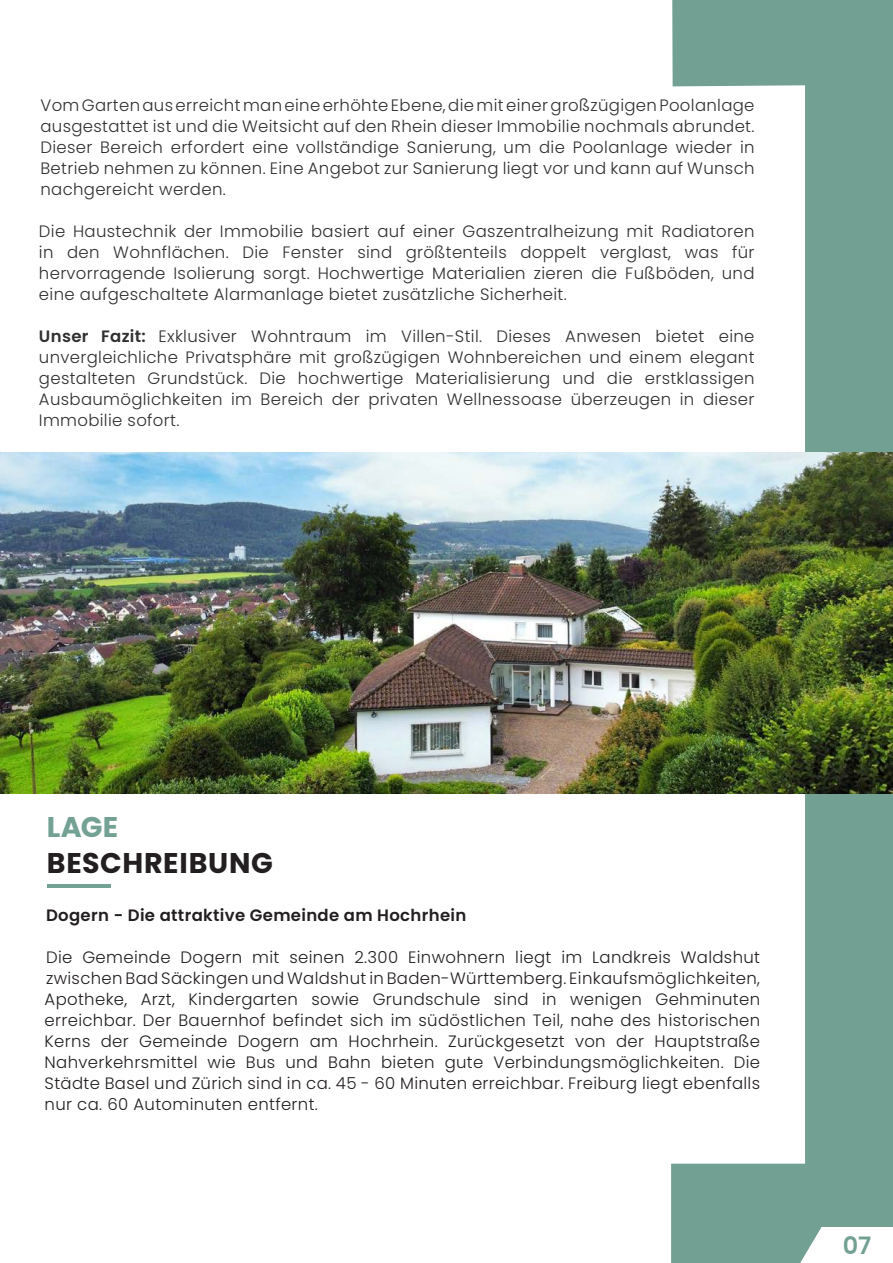
<style>
.page{position:relative;width:893px;height:1263px;background:#fff}
.page>*{position:absolute;margin:0;border:0;box-sizing:border-box;transform-origin:0 0}
.t1{font:700 28.5px "Poppins";letter-spacing:.025em;color:#231f20}
.t2{font:700 28.5px "Poppins";color:#73a194}
.t3{font:600 24px "Poppins";color:#72a093}
.t4{font:300 16.5px/21px "Poppins";letter-spacing:.02em;color:#312f30;text-align:justify}
.t5{font:300 16.5px/21px "Poppins";letter-spacing:.02em;color:#231f20;text-align:justify}
.t6{font:600 16.5px "Poppins";letter-spacing:.02em;color:#231f20}
.s1{font-weight:600}
</style>
<div class="page">
<svg style="left:670px;top:0;width:223px;height:1263px"></svg>
<svg style="left:800px;top:1227px;width:93px;height:36px"></svg>
<hr style="left:47px;top:884px;width:64px;height:3px;background:#73a194">
<img style="left:0;top:452px;width:893px;height:341px">
<p class="t4" style="left:40px;top:94px;width:716px">Vom Garten aus erreicht man eine erhöhte Ebene, die mit einer großzügigen Poolanlage ausgestattet ist und die Weitsicht auf den Rhein dieser Immobilie nochmals abrundet.<br>Dieser Bereich erfordert eine vollständige Sanierung, um die Poolanlage wieder in Betrieb nehmen zu können. Eine Angebot zur Sanierung liegt vor und kann auf Wunsch nachgereicht werden.</p>
<p class="t4" style="left:39px;top:220px;width:717px">Die Haustechnik der Immobilie basiert auf einer Gaszentralheizung mit Radiatoren in den Wohnflächen. Die Fenster sind größtenteils doppelt verglast, was für hervorragende Isolierung sorgt. Hochwertige Materialien zieren die Fußböden, und eine aufgeschaltete Alarmanlage bietet zusätzliche Sicherheit.</p>
<p class="t4" style="left:39px;top:325px;width:717px"><span class="s1">Unser Fazit:</span> Exklusiver Wohntraum im Villen-Stil. Dieses Anwesen bietet eine unvergleichliche Privatsphäre mit großzügigen Wohnbereichen und einem elegant gestalteten Grundstück. Die hochwertige Materialisierung und die erstklassigen Ausbaumöglichkeiten im Bereich der privaten Wellnessoase überzeugen in dieser Immobilie sofort.</p>
<p class="t2" style="left:47px;top:811px;width:73px">LAGE</p>
<p class="t1" style="left:47px;top:847px;width:228px">BESCHREIBUNG</p>
<p class="t6" style="left:46px;top:906px;width:422px">Dogern - Die attraktive Gemeinde am Hochrhein</p>
<p class="t5" style="left:45px;top:947px;width:717px">Die Gemeinde Dogern mit seinen 2.300 Einwohnern liegt im Landkreis Waldshut zwischen Bad Säckingen und Waldshut in Baden-Württemberg. Einkaufsmöglichkeiten, Apotheke, Arzt, Kindergarten sowie Grundschule sind in wenigen Gehminuten erreichbar. Der Bauernhof befindet sich im südöstlichen Teil, nahe des historischen Kerns der Gemeinde Dogern am Hochrhein. Zurückgesetzt von der Hauptstraße Nahverkehrsmittel wie Bus und Bahn bieten gute Verbindungsmöglichkeiten. Die Städte Basel und Zürich sind in ca. 45 - 60 Minuten erreichbar. Freiburg liegt ebenfalls nur ca. 60 Autominuten entfernt.</p>
<p class="t3" style="left:843px;top:1231px;width:30px">07</p>
</div>
